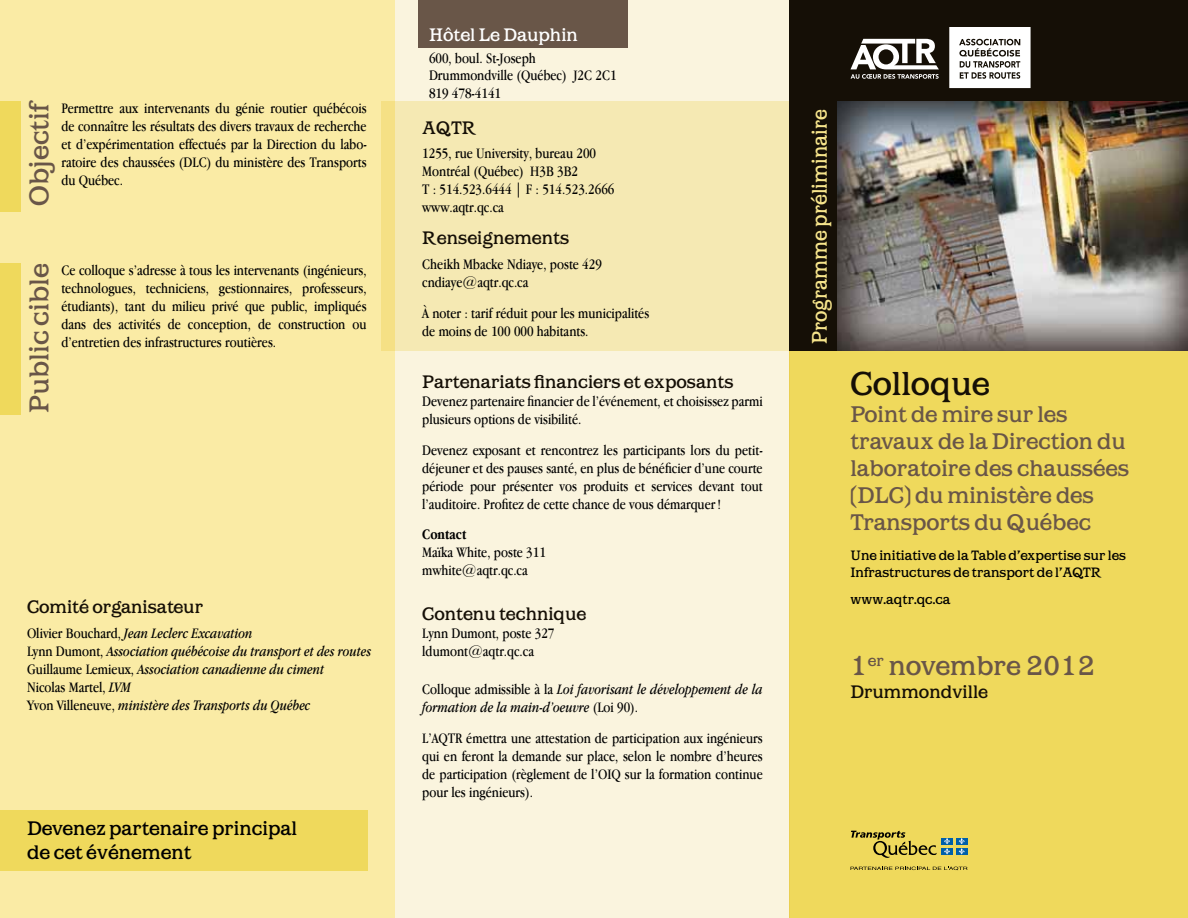
<style>
.page{position:relative;width:1188px;height:918px;background:#fff}
.page>*{position:absolute;margin:0;border:0;box-sizing:border-box;transform-origin:0 0}
.t1{font:33px "Barston";color:#150f06}
.t2{font:27px "Barston";color:#695648}
.t3{font:22.5px/27px "Barston";color:#695648}
.t4{font:21px "Barston";color:#f6e48b;scale:.93 1}
.t5{font:19.5px/24px "Barston";color:#000}
.t6{font:18px "Barston";color:#150f06}
.t7{font:18px "Barston";color:#fff}
.t8{font:15px/18px "Apple Garamond";color:#000}
.t9{font:italic 15px/18px "Apple Garamond";color:#000}
.t10{font:700 15px "Apple Garamond";color:#000}
.t11{font:13.5px/16.5px "Barston";color:#000}
.s1{font-style:normal}
</style>
<div class="page">
<div style="left:790px;top:0;width:398px;height:101px;background:#150f06"></div>
<div style="left:790px;top:351px;width:398px;height:567px;background:#efd95c"></div>
<div style="left:0;top:0;width:395px;height:918px;background:#faeba5"></div>
<div style="left:0;top:101px;width:20px;height:111px;background:#efd95c"></div>
<svg style="left:851px;top:831px;width:86px;height:27px"></svg>
<div style="left:941px;top:838px;width:12px;height:7px;background:#0060a9"></div>
<div style="left:956px;top:838px;width:11px;height:7px;background:#0060a9"></div>
<div style="left:941px;top:848px;width:12px;height:7px;background:#0060a9"></div>
<svg style="left:944px;top:838px;width:6px;height:16px"></svg>
<div style="left:956px;top:848px;width:11px;height:7px;background:#0060a9"></div>
<svg style="left:959px;top:838px;width:6px;height:16px"></svg>
<svg style="left:851px;top:867px;width:116px;height:3px"></svg>
<img style="left:837px;top:101px;width:351px;height:250px">
<div style="left:395px;top:0;width:395px;height:918px;background:#faf4de"></div>
<svg style="left:949px;top:27px;width:82px;height:61px;background:#d8d7d6"></svg>
<svg style="left:851px;top:39px;width:88px;height:40px"></svg>
<div style="left:418px;top:0;width:210px;height:47px;background:#695648"></div>
<div style="left:382px;top:101px;width:408px;height:250px;background:#f5e9b3"></div>
<div style="left:0;top:263px;width:20px;height:152px;background:#efd95c"></div>
<div style="left:0;top:810px;width:368px;height:61px;background:#efd95c"></div>
<div style="left:790px;top:101px;width:47px;height:250px;background:#150f06"></div>
<h2 class="t2" style="left:23px;top:206px;width:107px;rotate:-90deg">Objectif</h2>
<p class="t8" style="left:61px;top:99px;width:307px;text-align:justify">Permettre aux intervenants du génie routier québécois de connaître les résultats des divers travaux de recherche et d’expérimentation effectués par la Direction du labo&shy;ratoire des chaussées (DLC) du ministère des Transports du Québec.</p>
<h2 class="t2" style="left:23px;top:413px;width:151px;rotate:-90deg">Public cible</h2>
<p class="t8" style="left:61px;top:261px;width:307px;text-align:justify">Ce colloque s’adresse à tous les intervenants (ingénieurs, technologues, techniciens, gestionnaires, professeurs, étudiants), tant du milieu privé que public, impliqués dans des activités de conception, de construction ou d’entretien des infrastructures routières.</p>
<p class="t6" style="left:27px;top:596px;width:178px">Comité organisateur</p>
<p class="t9" style="left:27px;top:624px;width:346px"><span class="s1">Olivier Bouchard,</span> Jean Leclerc Excavation<br><span class="s1">Lynn Dumont,</span> Association québécoise du transport et des routes <span class="s1">Guillaume Lemieux,</span> Association canadienne du ciment<br><span class="s1">Nicolas Martel,</span> LVM<br><span class="s1">Yvon Villeneuve,</span> ministère des Transports du Québec</p>
<h3 class="t5" style="left:27px;top:816px;width:271px">Devenez partenaire principal de cet événement</h3>
<p class="t7" style="left:429px;top:24px;width:150px">Hôtel Le Dauphin</p>
<p class="t8" style="left:429px;top:50px;width:189px;line-height:16.5px">600, boul. St-Joseph<br>Drummondville (Québec) J2C 2C1</p>
<p class="t8" style="left:429px;top:84px;width:74px">819 478-4141</p>
<p class="t6" style="left:422px;top:117px;width:56px">AQTR</p>
<p class="t8" style="left:422px;top:144px;width:194px">1255, rue University, bureau 200<br>Montréal (Québec) H3B 3B2<br>T : 514.523.6444 | F : 514.523.2666 www.aqtr.qc.ca</p>
<p class="t6" style="left:422px;top:227px;width:148px">Renseignements</p>
<p class="t8" style="left:422px;top:255px;width:181px">Cheikh Mbacke Ndiaye, poste 429 cndiaye@aqtr.qc.ca</p>
<p class="t8" style="left:422px;top:304px;width:229px">À noter : tarif réduit pour les municipalités de moins de 100 000 habitants.</p>
<p class="t6" style="left:422px;top:371px;width:313px">Partenariats financiers et exposants</p>
<p class="t8" style="left:422px;top:392px;width:342px">Devenez partenaire financier de l’événement, et choisissez parmi plusieurs options de visibilité.</p>
<p class="t8" style="left:422px;top:441px;width:342px;text-align:justify">Devenez exposant et rencontrez les participants lors du petit&shy;déjeuner et des pauses santé, en plus de bénéficier d’une courte période pour présenter vos produits et services devant tout l’auditoire. Profitez de cette chance de vous démarquer!</p>
<p class="t10" style="left:422px;top:525px;width:46px">Contact</p>
<p class="t8" style="left:422px;top:543px;width:125px">Maïka White, poste 311 mwhite@aqtr.qc.ca</p>
<p class="t6" style="left:422px;top:603px;width:165px">Contenu technique</p>
<p class="t8" style="left:422px;top:624px;width:134px">Lynn Dumont, poste 327 ldumont@aqtr.qc.ca</p>
<p class="t9" style="left:422px;top:680px;width:342px"><span class="s1">Colloque admissible à la</span> Loi favorisant le développement de la formation de la main-d’oeuvre <span class="s1">(Loi 90).</span></p>
<p class="t8" style="left:422px;top:729px;width:342px;text-align:justify">L’AQTR émettra une attestation de participation aux ingénieurs qui en feront la demande sur place, selon le nombre d’heures de participation (règlement de l’OIQ sur la formation continue pour les ingénieurs).</p>
<h3 class="t4" style="left:807px;top:344px;width:254px;rotate:-90deg">Programme préliminaire</h3>
<h1 class="t1" style="left:851px;top:364px;width:141px">Colloque</h1>
<h3 class="t3" style="left:851px;top:401px;width:280px">Point de mire sur les travaux de la Direction du laboratoire des chaussées (DLC) du ministère des<br>Transports du Québec</h3>
<p class="t11" style="left:851px;top:547px;width:277px">Une initiative de la Table d’expertise sur les<br>Infrastructures de transport de l’AQTR</p>
<p class="t11" style="left:851px;top:591px;width:101px">www.aqtr.qc.ca</p>
<h2 class="t2" style="left:850px;top:649px;width:246px">1<sup>er</sup> novembre 2012</h2>
<p class="t6" style="left:850px;top:680px;width:139px">Drummondville</p>
</div>
